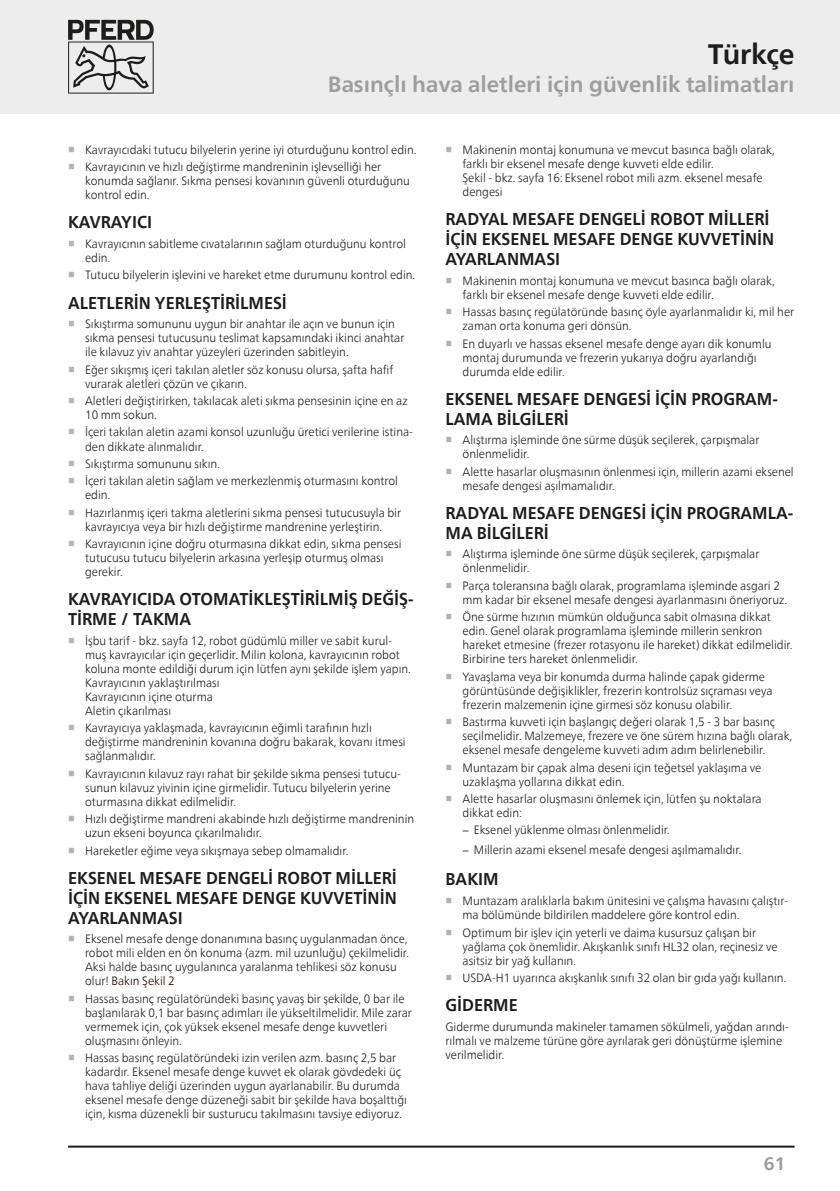
<style>
.page{position:relative;width:840px;height:1191px;background:#fff}
.page>*{position:absolute;margin:0;border:0;box-sizing:border-box;transform-origin:0 0}
.Headline{font:700 28px "Neue Frutiger World";letter-spacing:-.015em;color:#1d1d1b}
.Subhead_grau{font:700 22px "Neue Frutiger World";color:#9d9d9d}
.t1{font:700 18px "Neue Frutiger World";color:#9d9d9d}
.Copy_Head{font:700 17px/20px "Neue Frutiger World";color:#1d1d1b;scale:.95 1}
.Copy{font:300 12px/14px "Neue Frutiger World";color:#1d1d1b;scale:.95 1}
.s1{font-family:"Arial Unicode MS";font-weight:700;color:#b2b2b2}
.s2{color:#210000}
</style>
<div class="page">
<div style="left:0;top:0;width:839px;height:113px;background:#ededed"></div>
<svg style="left:68px;top:20px;width:86px;height:74px"></svg>
<hr style="left:68px;top:1145px;width:726px;height:2px;background:#1d1d1b">
<p class="Headline" style="left:707px;top:29px;width:88px">Türkçe</p>
<p class="Subhead_grau" style="left:328px;top:65px;width:468px">Basınçlı hava aletleri için güvenlik talimatları</p>
<p class="Copy" style="left:68px;top:143px;width:368px"><span class="s1">■</span> Kavrayıcıdaki tutucu bilyelerin yerine iyi oturduğunu kontrol edin.</p>
<p class="Copy" style="left:85px;top:160px;width:343px;text-indent:-17px"><span class="s1">■</span> Kavrayıcının ve hızlı değiştirme mandreninin işlevselliği her konumda sağlanır. Sıkma pensesi kovanının güvenli oturduğunu kontrol edin.</p>
<p class="Copy_Head" style="left:68px;top:212px;width:90px">KAVRAYICI</p>
<p class="Copy" style="left:85px;top:237px;width:339px;text-indent:-17px"><span class="s1">■</span> Kavrayıcının sabitleme cıvatalarının sağlam oturduğunu kontrol edin.</p>
<p class="Copy" style="left:68px;top:268px;width:366px"><span class="s1">■</span> Tutucu bilyelerin işlevini ve hareket etme durumunu kontrol edin.</p>
<p class="Copy_Head" style="left:68px;top:292px;width:229px">ALETLERI N YERLEŞTI RI LMESI</p>
<p class="Copy" style="left:85px;top:317px;width:337px;text-indent:-17px"><span class="s1">■</span> Sıkıştırma somununu uygun bir anahtar ile açın ve bunun için sıkma pensesi tutucusunu teslimat kapsamındaki ikinci anahtar ile kılavuz yiv anahtar yüzeyleri üzerinden sabitleyin.</p>
<p class="Copy" style="left:85px;top:362px;width:326px;text-indent:-17px"><span class="s1">■</span> Eğer sıkışmış içeri takılan aletler söz konusu olursa, şafta hafif vurarak aletleri çözün ve çıkarın.</p>
<p class="Copy" style="left:85px;top:394px;width:341px;text-indent:-17px"><span class="s1">■</span> Aletleri değiştirirken, takılacak aleti sıkma pensesinin içine en az<br>10 mm sokun.</p>
<p class="Copy" style="left:85px;top:425px;width:346px;text-indent:-17px"><span class="s1">■</span> İçeri takılan aletin azami konsol uzunluğu üretici verilerine istina&shy;den dikkate alınmalıdır.</p>
<p class="Copy" style="left:68px;top:457px;width:161px"><span class="s1">■</span> Sıkıştırma somununu sıkın.</p>
<p class="Copy" style="left:85px;top:474px;width:331px;text-indent:-17px"><span class="s1">■</span> İçeri takılan aletin sağlam ve merkezlenmiş oturmasını kontrol edin.</p>
<p class="Copy" style="left:68px;top:505px;width:352px;text-align:center"><span class="s1">■</span> Hazırlanmış içeri takma aletlerini sıkma pensesi tutucusuyla bir kavrayıcıya veya bir hızlı değiştirme mandrenine yerleştirin.</p>
<p class="Copy" style="left:85px;top:537px;width:334px;text-indent:-17px"><span class="s1">■</span> Kavrayıcının içine doğru oturmasına dikkat edin, sıkma pensesi tutucusu tutucu bilyelerin arkasına yerleşip oturmuş olması gerekir.</p>
<p class="Copy_Head" style="left:68px;top:589px;width:365px">KAVRAYICIDA OTOMATI KLEŞTI RI LMI Ş DEĞI Ş-<br>TI RME / TAKMA</p>
<p class="Copy" style="left:85px;top:634px;width:344px;text-indent:-17px"><span class="s1">■</span> İşbu tarif - bkz. sayfa 12, robot güdümlü miller ve sabit kurul&shy;muş kavrayıcılar için geçerlidir. Milin kolona, kavrayıcının robot koluna monte edildiği durum için lütfen aynı şekilde işlem yapın.<br>Kavrayıcının yaklaştırılması<br>Kavrayıcının içine oturma<br>Aletin çıkarılması</p>
<p class="Copy" style="left:85px;top:721px;width:339px;text-indent:-17px"><span class="s1">■</span> Kavrayıcıya yaklaşmada, kavrayıcının eğimli tarafının hızlı değiştirme mandreninin kovanına doğru bakarak, kovanı itmesi sağlanmalıdır.</p>
<p class="Copy" style="left:85px;top:766px;width:333px;text-indent:-17px"><span class="s1">■</span> Kavrayıcının kılavuz rayı rahat bir şekilde sıkma pensesi tutucu&shy;sunun kılavuz yivinin içine girmelidir. Tutucu bilyelerin yerine oturmasına dikkat edilmelidir.</p>
<p class="Copy" style="left:85px;top:812px;width:348px;text-indent:-17px"><span class="s1">■</span> Hızlı değiştirme mandreni akabinde hızlı değiştirme mandreninin uzun ekseni boyunca çıkarılmalıdır.</p>
<p class="Copy" style="left:68px;top:843px;width:296px"><span class="s1">■</span> Hareketler eğime veya sıkışmaya sebep olmamalıdır.</p>
<p class="Copy_Head" style="left:68px;top:867px;width:347px">EKSENEL MESAFE DENGELI ROBOT MI LLERI<br>IÇI N EKSENEL MESAFE DENGE KUVVETI NI N<br>AYARLANMASI</p>
<p class="Copy" style="left:85px;top:932px;width:342px;text-indent:-17px"><span class="s1">■</span> Eksenel mesafe denge donanımına basınç uygulanmadan önce, robot mili elden en ön konuma (azm. mil uzunluğu) çekilmelidir.<br>Aksi halde basınç uygulanınca yaralanma tehlikesi söz konusu olur! <span class="s2">Bakın Şekil 2</span></p>
<p class="Copy" style="left:85px;top:991px;width:345px;text-indent:-17px"><span class="s1">■</span> Hassas basınç regülatöründeki basınç yavaş bir şekilde, 0 bar ile başlanılarak 0,1 bar basınç adımları ile yükseltilmelidir. Mile zarar vermemek için, çok yüksek eksenel mesafe denge kuvvetleri oluşmasını önleyin.</p>
<p class="Copy" style="left:85px;top:1051px;width:340px;text-indent:-17px"><span class="s1">■</span> Hassas basınç regülatöründeki izin verilen azm. basınç 2,5 bar kadardır. Eksenel mesafe denge kuvvet ek olarak gövdedeki üç hava tahliye deliği üzerinden uygun ayarlanabilir. Bu durumda eksenel mesafe denge düzeneği sabit bir şekilde hava boşalttığı için, kısma düzenekli bir susturucu takılmasını tavsiye ediyoruz.</p>
<p class="Copy" style="left:462px;top:143px;width:330px;text-indent:-17px"><span class="s1">■</span> Makinenin montaj konumuna ve mevcut basınca bağlı olarak, farklı bir eksenel mesafe denge kuvveti elde edilir.<br>Şekil - bkz. sayfa 16: Eksenel robot mili azm. eksenel mesafe dengesi</p>
<p class="Copy_Head" style="left:445px;top:209px;width:347px">RADYAL MESAFE DENGELI ROBOT MI LLERI<br>IÇI N EKSENEL MESAFE DENGE KUVVETI NI N<br>AYARLANMASI</p>
<p class="Copy" style="left:462px;top:273px;width:330px;text-indent:-17px"><span class="s1">■</span> Makinenin montaj konumuna ve mevcut basınca bağlı olarak, farklı bir eksenel mesafe denge kuvveti elde edilir.</p>
<p class="Copy" style="left:462px;top:305px;width:350px;text-indent:-17px"><span class="s1">■</span> Hassas basınç regülatöründe basınç öyle ayarlanmalıdır ki, mil her zaman orta konuma geri dönsün.</p>
<p class="Copy" style="left:462px;top:336px;width:326px;text-indent:-17px"><span class="s1">■</span> En duyarlı ve hassas eksenel mesafe denge ayarı dik konumlu montaj durumunda ve frezerin yukarıya doğru ayarlandığı durumda elde edilir.</p>
<p class="Copy_Head" style="left:445px;top:388px;width:351px">EKSENEL MESAFE DENGESI IÇI N PROGRAM-<br>LAMA BI LGI LERI</p>
<p class="Copy" style="left:462px;top:433px;width:314px;text-indent:-17px"><span class="s1">■</span> Alıştırma işleminde öne sürme düşük seçilerek, çarpışmalar önlenmelidir.</p>
<p class="Copy" style="left:462px;top:464px;width:350px;text-indent:-17px"><span class="s1">■</span> Alette hasarlar oluşmasının önlenmesi için, millerin azami eksenel mesafe dengesi aşılmamalıdır.</p>
<p class="Copy_Head" style="left:445px;top:502px;width:367px">RADYAL MESAFE DENGESI IÇI N PROGRAMLA-<br>MA BI LGI LERI</p>
<p class="Copy" style="left:462px;top:547px;width:314px;text-indent:-17px"><span class="s1">■</span> Alıştırma işleminde öne sürme düşük seçilerek, çarpışmalar önlenmelidir.</p>
<p class="Copy" style="left:462px;top:579px;width:343px;text-indent:-17px"><span class="s1">■</span> Parça toleransına bağlı olarak, programlama işleminde asgari 2 mm kadar bir eksenel mesafe dengesi ayarlanmasını öneriyoruz.</p>
<p class="Copy" style="left:462px;top:610px;width:349px;text-indent:-17px"><span class="s1">■</span> Öne sürme hızının mümkün olduğunca sabit olmasına dikkat edin. Genel olarak programlama işleminde millerin senkron hareket etmesine (frezer rotasyonu ile hareket) dikkat edilmelidir.<br>Birbirine ters hareket önlenmelidir.</p>
<p class="Copy" style="left:462px;top:669px;width:327px;text-indent:-17px"><span class="s1">■</span> Yavaşlama veya bir konumda durma halinde çapak giderme görüntüsünde değişiklikler, frezerin kontrolsüz sıçraması veya frezerin malzemenin içine girmesi söz konusu olabilir.</p>
<p class="Copy" style="left:462px;top:715px;width:348px;text-indent:-17px"><span class="s1">■</span> Bastırma kuvveti için başlangıç değeri olarak 1,5 - 3 bar basınç seçilmelidir. Malzemeye, frezere ve öne sürem hızına bağlı olarak, eksenel mesafe dengeleme kuvveti adım adım belirlenebilir.</p>
<p class="Copy" style="left:462px;top:760px;width:316px;text-indent:-17px"><span class="s1">■</span> Muntazam bir çapak alma deseni için teğetsel yaklaşıma ve uzaklaşma yollarına dikkat edin.</p>
<p class="Copy" style="left:462px;top:792px;width:316px;text-indent:-17px"><span class="s1">■</span> Alette hasarlar oluşmasını önlemek için, lütfen şu noktalara dikkat edin:</p>
<p class="Copy" style="left:462px;top:823px;width:220px">− Eksenel yüklenme olması önlenmelidir.</p>
<p class="Copy" style="left:462px;top:843px;width:295px">− Millerin azami eksenel mesafe dengesi aşılmamalıdır.</p>
<p class="Copy_Head" style="left:445px;top:869px;width:57px">BAKIM</p>
<p class="Copy" style="left:462px;top:894px;width:344px;text-indent:-17px"><span class="s1">■</span> Muntazam aralıklarla bakım ünitesini ve çalışma havasını çalıştır&shy;ma bölümünde bildirilen maddelere göre kontrol edin.</p>
<p class="Copy" style="left:462px;top:925px;width:333px;text-indent:-17px"><span class="s1">■</span> Optimum bir işlev için yeterli ve daima kusursuz çalışan bir yağlama çok önemlidir. Akışkanlık sınıfı HL32 olan, reçinesiz ve asitsiz bir yağ kullanın.</p>
<p class="Copy" style="left:445px;top:970px;width:360px"><span class="s1">■</span> USDA-H1 uyarınca akışkanlık sınıfı 32 olan bir gıda yağı kullanın.</p>
<p class="Copy_Head" style="left:445px;top:994px;width:77px">GIDERME</p>
<p class="Copy" style="left:445px;top:1019px;width:362px">Giderme durumunda makineler tamamen sökülmeli, yağdan arındı&shy;rılmalı ve malzeme türüne göre ayrılarak geri dönüştürme işlemine verilmelidir.</p>
<h3 class="t1" style="left:763px;top:1147px;width:23px">61</h3>
</div>
